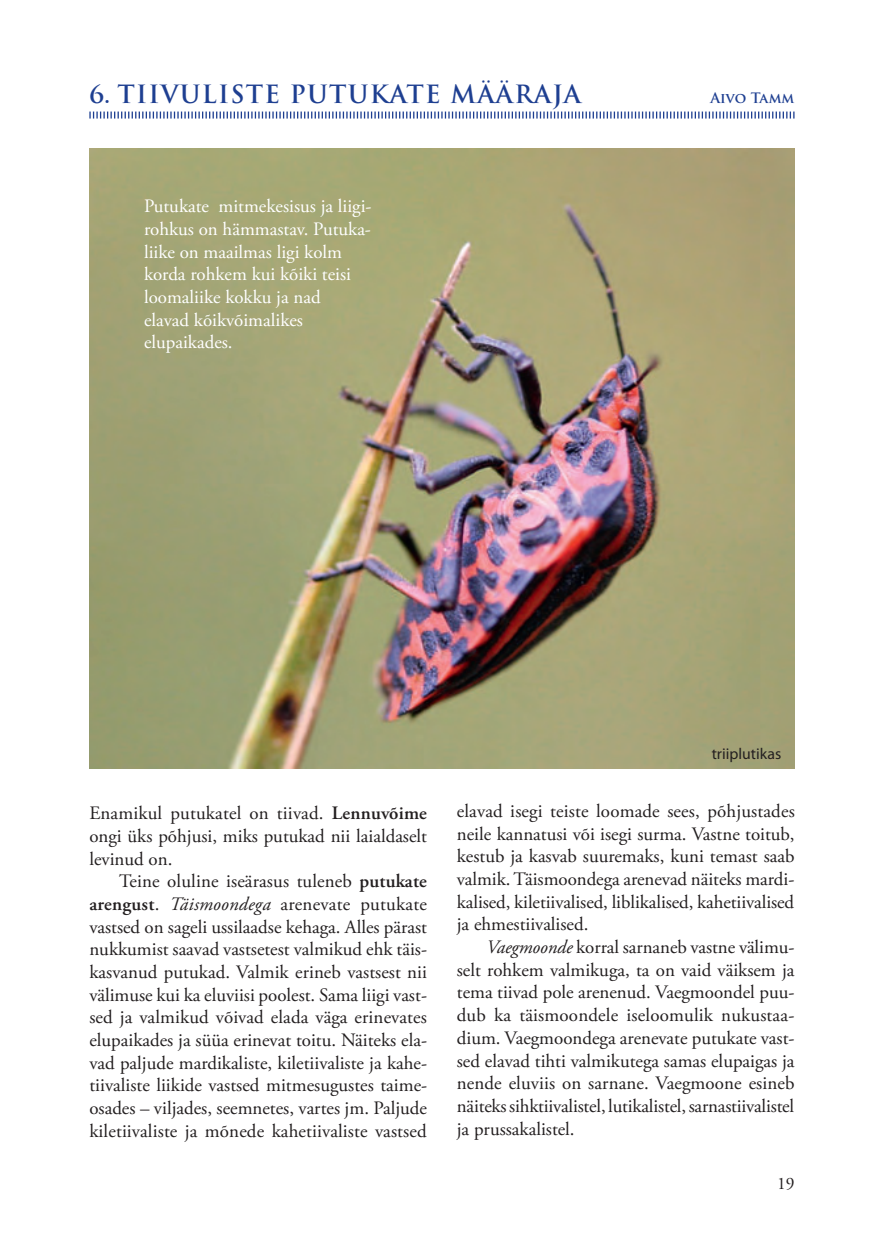
<style>
.page{position:relative;width:874px;height:1241px;background:#fff}
.page>*{position:absolute;margin:0;border:0;box-sizing:border-box;transform-origin:0 0}
.t1{font:700 24.5px "Trajan Pro";letter-spacing:.05em;color:#1e3f91}
.t2{font:18.9px/22.8px "Adobe Garamond Pro";color:#231f20;text-align:justify}
.t3{font:18.9px/22.8px "Adobe Garamond Pro";color:#fff}
.t4{font:17.5px "Adobe Garamond Pro";color:#231f20}
.t5{font:15.75px "Myriad Pro";color:#231f20}
.t6{font:700 14px "Trajan Pro";color:#1e3f91}
.s1{font-weight:600}
.s2{font-style:italic}
</style>
<div class="page">
<svg style="left:89px;top:111px;width:705px;height:8px"></svg>
<img style="left:89px;top:149px;width:705px;height:619px">
<p class="t1" style="left:89px;top:79px;width:493px">6. TIIVULISTE PUTUKATE MÄÄRAJA</p>
<p class="t6" style="left:710px;top:89px;width:85px">Aivo Tamm</p>
<p class="t3" style="left:144px;top:195px;width:229px">Putukate mitmekesisus ja liigi&shy;rohkus on hämmastav. Putuka&shy;liike on maailmas ligi kolm korda rohkem kui kõiki teisi loomaliike kokku ja nad<br>elavad kõikvõimalikes elupaikades.</p>
<p class="t2" style="left:89px;top:802px;width:339px">Enamikul putukatel on tiivad. <span class="s1">Lennuvõime </span>ongi üks põhjusi, miks putukad nii laialdaselt levinud on.</p>
<p class="t2" style="left:89px;top:870px;width:339px;text-indent:30px">Teine oluline iseärasus tuleneb <span class="s1">putukate arengust</span>. <span class="s2">Täismoondega</span> arenevate putukate vastsed on sageli ussilaadse kehaga. Alles pärast nukkumist saavad vastsetest valmikud ehk täis&shy;kasvanud putukad. Valmik erineb vastsest nii välimuse kui ka eluviisi poolest. Sama liigi vast&shy;sed ja valmikud võivad elada väga erinevates elupaikades ja süüa erinevat toitu. Näiteks ela&shy;vad paljude mardikaliste, kiletiivaliste ja kahe&shy;tiivaliste liikide vastsed mitmesugustes taime&shy;osades – viljades, seemnetes, vartes jm. Paljude kiletiivaliste ja mõnede kahetiivaliste vastsed</p>
<p class="t5" style="left:711px;top:745px;width:71px">triiplutikas</p>
<p class="t2" style="left:456px;top:800px;width:339px">elavad isegi teiste loomade sees, põhjustades neile kannatusi või isegi surma. Vastne toitub, kestub ja kasvab suuremaks, kuni temast saab valmik. Täismoondega arenevad näiteks mardi&shy;kalised, kiletiivalised, liblikalised, kahetiivalised ja ehmestiivalised.</p>
<p class="t2" style="left:456px;top:936px;width:339px;text-indent:30px"><span class="s2">Vaegmoonde</span> korral sarnaneb vastne välimu&shy;selt rohkem valmikuga, ta on vaid väiksem ja tema tiivad pole arenenud. Vaegmoondel puu&shy;dub ka täismoondele iseloomulik nukustaa&shy;dium. Vaegmoondega arenevate putukate vast&shy;sed elavad tihti valmikutega samas elupaigas ja nende eluviis on sarnane. Vaegmoone esineb näiteks sihktiivalistel, lutikalistel, sarnastiivalistel ja prussakalistel.</p>
<p class="t4" style="left:776px;top:1172px;width:19px">19</p>
</div>
